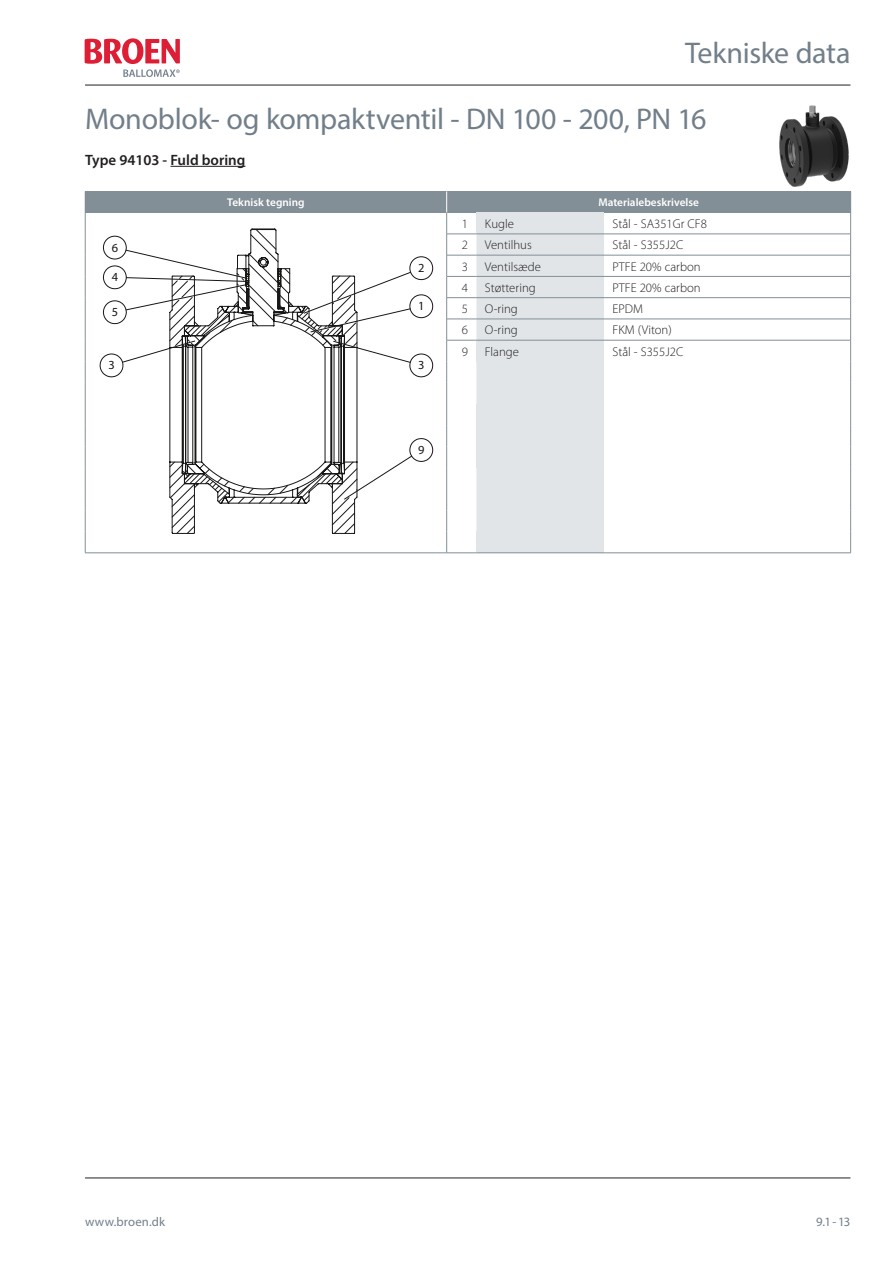
<style>
.page{position:relative;width:893px;height:1263px;background:#fff}
.page>*{position:absolute;margin:0;border:0;box-sizing:border-box;transform-origin:0 0}
.Overskrift{font:30px "Myriad Pro";letter-spacing:-.01em;color:#727f8a}
.Mellemrubrik{font:600 15px "Myriad Pro";color:#231f20}
.Tabeltext{font:300 12.75px "Myriad Pro";color:#231f20}
.t1{font:12.75px "Myriad Pro";letter-spacing:.01em;color:#727f8a}
.t2{font:12.3px "Myriad Pro";color:#181716}
.Tabelhoved{font:600 11.25px "Myriad Pro";color:#fff}
</style>
<div class="page">
<hr style="left:85px;top:1178px;width:765px;height:1px;background:#231f20">
<hr style="left:85px;top:85px;width:765px;height:1px;background:#231f20">
<svg style="left:85px;top:38px;width:95px;height:39px"></svg>
<svg style="left:100px;top:236px;width:333px;height:226px"></svg>
<svg style="left:122px;top:250px;width:290px;height:241px"></svg>
<svg style="left:169px;top:228px;width:189px;height:306px"></svg>
<img style="left:779px;top:105px;width:70px;height:82px">
<hr style="left:170px;top:166px;width:75px;height:1px;background:#231f20">
<div style="left:85px;top:191px;width:362px;height:22px;background:#828f96"></div>
<div style="left:447px;top:191px;width:404px;height:22px;background:#828f96"></div>
<hr style="left:85px;top:553px;width:362px;height:1px;background:#828f96">
<svg style="left:85px;top:213px;width:1px;height:340px"></svg>
<hr style="left:604px;top:234px;width:247px;height:1px;background:#828f96">
<hr style="left:604px;top:255px;width:246px;height:1px;background:#828f96">
<hr style="left:604px;top:276px;width:246px;height:1px;background:#828f96">
<hr style="left:604px;top:297px;width:246px;height:1px;background:#828f96">
<hr style="left:604px;top:319px;width:246px;height:1px;background:#828f96">
<hr style="left:604px;top:340px;width:247px;height:1px;background:#828f96">
<svg style="left:446px;top:191px;width:158px;height:363px"></svg>
<hr style="left:476px;top:553px;width:128px;height:1px;background:#828f96">
<svg style="left:850px;top:213px;width:1px;height:340px"></svg>
<hr style="left:604px;top:553px;width:247px;height:1px;background:#828f96">
<p class="Overskrift" style="left:685px;top:34px;width:167px">Tekniske data</p>
<p class="Overskrift" style="left:85px;top:100px;width:623px">Monoblok- og kompaktventil - DN 100 - 200, PN 16</p>
<p class="Mellemrubrik" style="left:85px;top:150px;width:162px">Type 94103 - Fuld boring</p>
<p class="Tabelhoved" style="left:227px;top:195px;width:79px">Teknisk tegning</p>
<p class="Tabelhoved" style="left:598px;top:195px;width:102px">Materialebeskrivelse</p>
<p class="Tabeltext" style="left:462px;top:216px;width:8px">1</p>
<p class="Tabeltext" style="left:485px;top:216px;width:30px">Kugle</p>
<p class="Tabeltext" style="left:612px;top:216px;width:96px">Stål - SA351Gr CF8</p>
<p class="Tabeltext" style="left:462px;top:237px;width:8px">2</p>
<p class="Tabeltext" style="left:485px;top:237px;width:48px">Ventilhus</p>
<p class="Tabeltext" style="left:612px;top:237px;width:72px">Stål - S355J2C</p>
<p class="Tabeltext" style="left:462px;top:259px;width:8px">3</p>
<p class="Tabeltext" style="left:485px;top:259px;width:57px">Ventilsæde</p>
<p class="Tabeltext" style="left:612px;top:259px;width:90px">PTFE 20% carbon</p>
<p class="Tabeltext" style="left:462px;top:280px;width:8px">4</p>
<p class="Tabeltext" style="left:485px;top:280px;width:52px">Støttering</p>
<p class="Tabeltext" style="left:612px;top:280px;width:90px">PTFE 20% carbon</p>
<p class="Tabeltext" style="left:462px;top:301px;width:8px">5</p>
<p class="Tabeltext" style="left:485px;top:301px;width:34px">O-ring</p>
<p class="Tabeltext" style="left:612px;top:301px;width:32px">EPDM</p>
<p class="Tabeltext" style="left:462px;top:322px;width:8px">6</p>
<p class="Tabeltext" style="left:485px;top:322px;width:34px">O-ring</p>
<p class="Tabeltext" style="left:612px;top:322px;width:61px">FKM (Viton)</p>
<p class="Tabeltext" style="left:462px;top:344px;width:8px">9</p>
<p class="Tabeltext" style="left:485px;top:344px;width:36px">Flange</p>
<p class="Tabeltext" style="left:612px;top:344px;width:72px">Stål - S355J2C</p>
<p class="t2" style="left:112px;top:240px;width:8px">6</p>
<p class="t2" style="left:418px;top:260px;width:8px">2</p>
<p class="t2" style="left:112px;top:270px;width:8px">4</p>
<p class="t2" style="left:418px;top:298px;width:8px">1</p>
<p class="t2" style="left:112px;top:304px;width:8px">5</p>
<p class="t2" style="left:109px;top:358px;width:8px">3</p>
<p class="t2" style="left:418px;top:358px;width:8px">3</p>
<p class="t2" style="left:418px;top:442px;width:8px">9</p>
<p class="t1" style="left:85px;top:1213px;width:81px">www.broen.dk</p>
<p class="t1" style="left:816px;top:1213px;width:36px">9.1-13</p>
</div>
